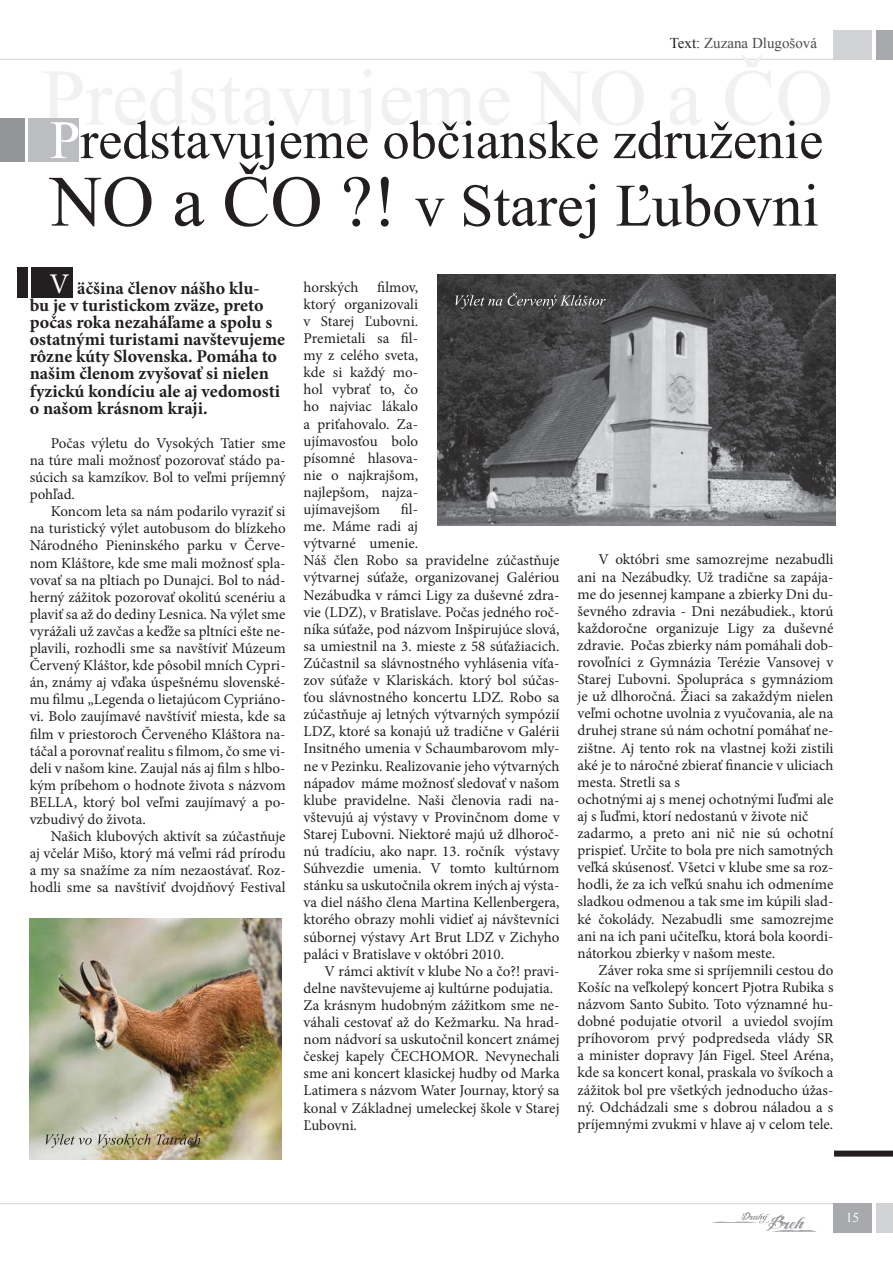
<style>
.page{position:relative;width:893px;height:1263px;background:#fff}
.page>*{position:absolute;margin:0;border:0;box-sizing:border-box;transform-origin:0 0}
.t1{font:60.15px "Times New Roman";color:#231f20}
.t2{font:54.15px "Times New Roman";color:#231f20}
.t3{font:28.5px "Minion Pro";color:#fff}
.t4{font:700 18px/17.1px "Minion Pro";color:#231f20}
.t5{font:15px/17.1px "Minion Pro";color:#231f20;text-align:justify}
.t6{font:15px "Times New Roman";color:#4c4c4e}
.t7{font:13.5px "Times New Roman";color:#fff}
.s1{color:#231f20}
.s2{color:#fff}
.s3{font-size:72.15px}
</style>
<div class="page">
<hr style="left:0;top:1203px;width:833px;height:1px;background:#d1d3d4">
<div style="left:833px;top:30px;width:39px;height:30px;background:#d1d3d4"></div>
<div style="left:876px;top:30px;width:17px;height:30px;background:#a7a9ac"></div>
<div style="left:833px;top:1203px;width:39px;height:30px;background:#a7a9ac"></div>
<div style="left:877px;top:1203px;width:16px;height:30px;background:#d1d3d4"></div>
<hr style="left:0;top:59px;width:833px;height:1px;background:#d1d3d4">
<svg style="left:712px;top:1212px;width:104px;height:20px"></svg>
<div style="left:834px;top:1151px;width:59px;height:6px;background:#231f20"></div>
<div style="left:32px;top:267px;width:41px;height:31px;background:#231f20"></div>
<div style="left:18px;top:267px;width:10px;height:31px;background:#231f20"></div>
<img style="left:438px;top:275px;width:397px;height:251px">
<div style="left:29px;top:118px;width:50px;height:44px;background:#bbbdc0"></div>
<div style="left:0;top:118px;width:25px;height:44px;background:#939598"></div>
<img style="left:30px;top:918px;width:252px;height:242px">
<svg style="left:455px;top:293px;width:151px;height:16px"></svg>
<img style="left:45px;top:1134px;width:156px;height:14px">
<p class="t6" style="left:670px;top:34px;width:149px"><span class="s1">Text:</span> Zuzana Dlugošová</p>
<h2 class="t2" style="left:50px;top:110px;width:775px"><span class="s2">P</span>redstavujeme občianske združenie</h2>
<h1 class="t1" style="left:50px;top:172px;width:771px"><span class="s3">NO a ČO ?!</span> v Starej Ľubovni</h1>
<h3 class="t3" style="left:49px;top:272px;width:22px">V</h3>
<p class="t4" style="left:30px;top:281px;width:257px;text-indent:48px">äčšina členov nášho klu-<br>bu je v turistickom zväze, preto počas roka nezaháľame a spolu s ostatnými turistami navštevujeme rôzne kúty Slovenska. Pomáha to našim členom zvyšovať si nielen fyzickú kondíciu ale aj vedomosti o našom krásnom kraji.</p>
<p class="t5" style="left:30px;top:436px;width:257px;text-indent:21px">Počas výletu do Vysokých Tatier sme na túre mali možnosť pozorovať stádo pa&shy;súcich sa kamzíkov. Bol to veľmi príjemný pohľad.</p>
<p class="t5" style="left:30px;top:504px;width:257px;text-indent:21px">Koncom leta sa nám podarilo vyraziť si na turistický výlet autobusom do blízkeho Národného Pieninského parku v Červe&shy;nom Kláštore, kde sme mali možnosť spla&shy;vovať sa na pltiach po Dunajci. Bol to nád&shy;herný zážitok pozorovať okolitú scenériu a plaviť sa až do dediny Lesnica. Na výlet sme vyrážali už zavčas a keďže sa pltníci ešte ne&shy;plavili, rozhodli sme sa navštíviť Múzeum Červený Kláštor, kde pôsobil mních Cypri&shy;án, známy aj vďaka úspešnému slovenské&shy;mu filmu „Legenda o lietajúcom Cypriáno&shy;vi. Bolo zaujímavé navštíviť miesta, kde sa film v priestoroch Červeného Kláštora na&shy;táčal a porovnať realitu s filmom, čo sme vi&shy;deli v našom kine. Zaujal nás aj film s hlbo&shy;kým príbehom o hodnote života s názvom BELLA, ktorý bol veľmi zaujímavý a po&shy;vzbudivý do života.</p>
<p class="t5" style="left:30px;top:829px;width:257px;text-indent:21px">Našich klubových aktivít sa zúčastňuje aj včelár Mišo, ktorý má veľmi rád prírodu a my sa snažíme za ním nezaostávať. Roz&shy;hodli sme sa navštíviť dvojdňový Festival</p>
<p class="t5" style="left:304px;top:280px;width:116px;text-indent:74px">filmov, ktorý organizovali v Starej Ľubovni.<br>Premietali sa fil&shy;my z celého sveta, kde si každý mo&shy;hol vybrať to, čo ho najviac lákalo a priťahovalo. Za&shy;ujímavosťou bolo písomné hlasova&shy;nie o najkrajšom, najlepšom, najza&shy;ujímavejšom</p>
<p class="t5" style="left:304px;top:280px;width:56px">horských</p>
<p class="t5" style="left:304px;top:502px;width:257px;text-align:left;text-indent:97px">fil-<br>me. Máme radi aj<br>výtvarné umenie.<br>Náš člen Robo sa pravidelne zúčastňuje výtvarnej súťaže, organizovanej Galériou Nezábudka v rámci Ligy za duševné zdra&shy;vie (LDZ), v Bratislave. Počas jedného roč&shy;níka súťaže, pod názvom Inšpirujúce slová, sa umiestnil na 3. mieste z 58 súťažiacich.<br>Zúčastnil sa slávnostného vyhlásenia víťa&shy;zov súťaže v Klariskách. ktorý bol súčas&shy;ťou slávnostného koncertu LDZ. Robo sa zúčastňuje aj letných výtvarných sympózií LDZ, ktoré sa konajú už tradične v Galérii Insitného umenia v Schaumbarovom mly&shy;ne v Pezinku. Realizovanie jeho výtvarných nápadov máme možnosť sledovať v našom klube pravidelne. Naši členovia radi na&shy;vštevujú aj výstavy v Provinčnom dome v Starej Ľubovni. Niektoré majú už dlhoroč&shy;nú tradíciu, ako napr. 13. ročník výstavy Súhvezdie umenia. V tomto kultúrnom stánku sa uskutočnila okrem iných aj výsta&shy;va diel nášho člena Martina Kellenbergera, ktorého obrazy mohli vidieť aj návštevníci súbornej výstavy Art Brut LDZ v Zichyho paláci v Bratislave v októbri 2010.</p>
<p class="t5" style="left:304px;top:964px;width:257px;text-align:left;text-indent:21px">V rámci aktivít v klube No a čo?! pravi&shy;delne navštevujeme aj kultúrne podujatia.<br>Za krásnym hudobným zážitkom sme ne&shy;váhali cestovať až do Kežmarku. Na hrad&shy;nom nádvorí sa uskutočnil koncert známej českej kapely ČECHOMOR. Nevynechali sme ani koncert klasickej hudby od Marka Latimera s názvom Water Journay, ktorý sa konal v Základnej umeleckej škole v Starej Ľubovni.</p>
<p class="t5" style="left:577px;top:552px;width:257px;text-align:left;text-indent:21px">V októbri sme samozrejme nezabudli ani na Nezábudky. Už tradične sa zapája&shy;me do jesennej kampane a zbierky Dni du&shy;ševného zdravia - Dni nezábudiek., ktorú každoročne organizuje Ligy za duševné zdravie. Počas zbierky nám pomáhali dob&shy;rovoľníci z Gymnázia Terézie Vansovej v Starej Ľubovni. Spolupráca s gymnáziom je už dlhoročná. Žiaci sa zakaždým nielen veľmi ochotne uvolnia z vyučovania, ale na druhej strane sú nám ochotní pomáhať ne&shy;zištne. Aj tento rok na vlastnej koži zistili aké je to náročné zbierať financie v uliciach mesta. Stretli sa s<br>ochotnými aj s menej ochotnými ľuďmi ale aj s ľuďmi, ktorí nedostanú v živote nič zadarmo, a preto ani nič nie sú ochotní prispieť. Určite to bola pre nich samotných veľká skúsenosť. Všetci v klube sme sa roz&shy;hodli, že za ich veľkú snahu ich odmeníme sladkou odmenou a tak sme im kúpili slad&shy;ké čokolády. Nezabudli sme samozrejme ani na ich pani učiteľku, ktorá bola koordi&shy;nátorkou zbierky v našom meste.</p>
<p class="t5" style="left:577px;top:963px;width:257px;text-indent:21px">Záver roka sme si spríjemnili cestou do Košíc na veľkolepý koncert Pjotra Rubika s názvom Santo Subito. Toto významné hu&shy;dobné podujatie otvoril a uviedol svojím príhovorom prvý podpredseda vlády SR a minister dopravy Ján Figel. Steel Aréna, kde sa koncert konal, praskala vo švíkoch a zážitok bol pre všetkých jednoducho úžas&shy;ný. Odchádzali sme s dobrou náladou a s príjemnými zvukmi v hlave aj v celom tele.</p>
<p class="t7" style="left:846px;top:1210px;width:15px">15</p>
</div>
